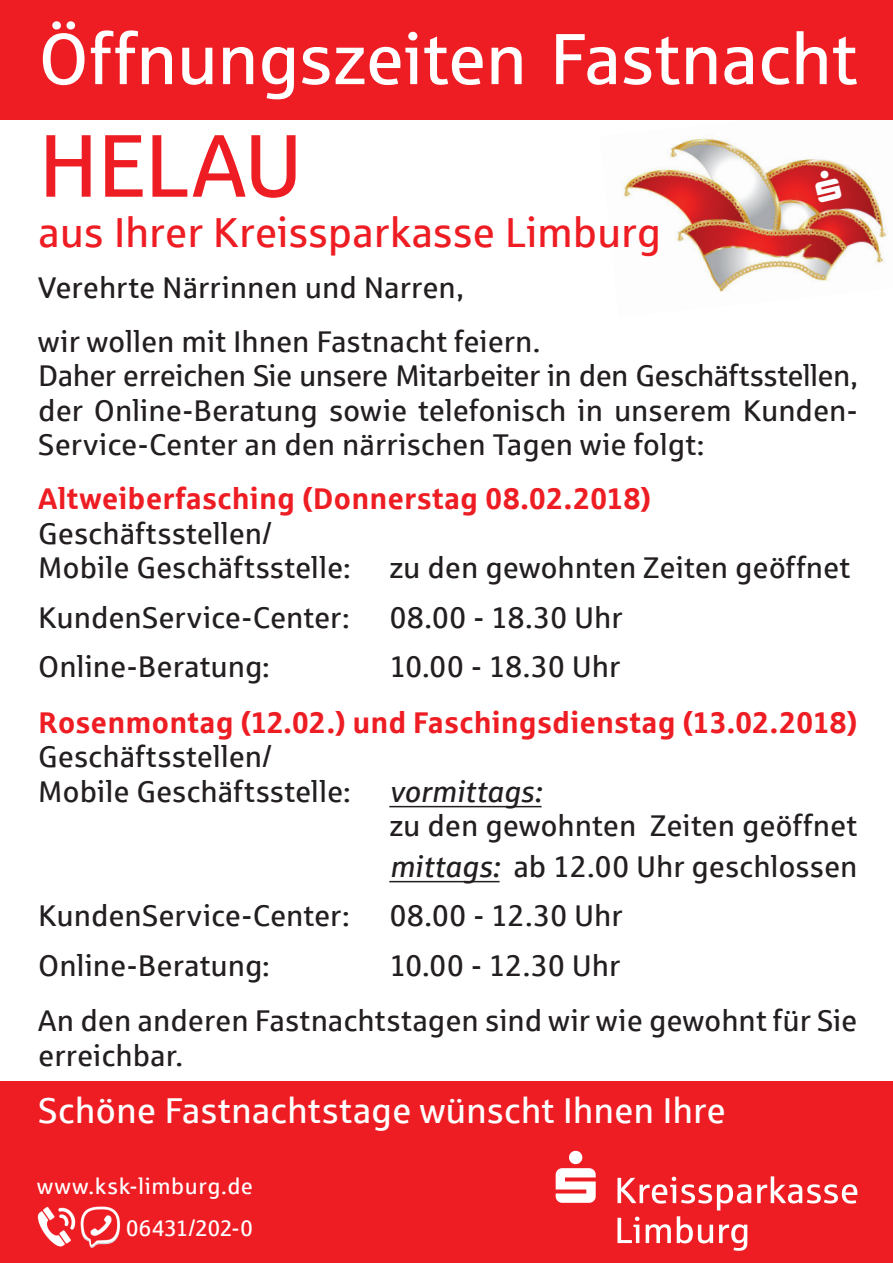
<style>
.page{position:relative;width:893px;height:1263px;background:#fff}
.page>*{position:absolute;margin:0;border:0;box-sizing:border-box;transform-origin:0 0}
.t1{font:88.5px "Sparkasse Rg";letter-spacing:-.02em;color:#ee1d23}
.t2{font:72px "Sparkasse Rg";letter-spacing:-.01em;color:#fff}
.t3{font:42px "Sparkasse Rg";letter-spacing:-.005em;color:#ee1d23}
.t4{font:36px "Sparkasse Rg";letter-spacing:-.005em;color:#fff}
.t5{font:30px/34.5px "Sparkasse Rg";color:#231f20}
.t6{font:700 30px "Sparkasse Rg";color:#ee1d23}
.t7{font:italic 30px "Sparkasse Rg";letter-spacing:-.005em;color:#231f20}
.t8{font:22.5px/41.7px "Sparkasse Rg";letter-spacing:.02em;color:#fff;text-align:right}
.s1{font-style:italic}
</style>
<div class="page">
<img style="left:600px;top:119px;width:293px;height:173px">
<hr style="left:389px;top:806px;width:152px;height:1px;background:#231f20">
<hr style="left:389px;top:881px;width:111px;height:1px;background:#231f20">
<div style="left:0;top:1081px;width:893px;height:182px;background:#ee1d23"></div>
<svg style="left:556px;top:1151px;width:40px;height:52px"></svg>
<svg style="left:617px;top:1177px;width:134px;height:33px"></svg>
<svg style="left:757px;top:1176px;width:100px;height:27px"></svg>
<svg style="left:617px;top:1216px;width:22px;height:27px"></svg>
<svg style="left:646px;top:1224px;width:25px;height:19px"></svg>
<svg style="left:677px;top:1216px;width:36px;height:27px"></svg>
<svg style="left:719px;top:1224px;width:28px;height:27px"></svg>
<img style="left:37px;top:1206px;width:39px;height:41px">
<img style="left:80px;top:1206px;width:40px;height:42px">
<div style="left:0;top:0;width:893px;height:119px;background:#ee1d23"></div>
<svg style="left:812px;top:168px;width:30px;height:35px"></svg>
<h2 class="t2" style="left:38px;top:15px;width:821px">Öffnungszeiten Fastnacht</h2>
<h1 class="t1" style="left:38px;top:112px;width:266px">HELAU</h1>
<h3 class="t3" style="left:38px;top:207px;width:624px">aus Ihrer Kreissparkasse Limburg</h3>
<p class="t5" style="left:38px;top:259px;width:504px;line-height:54px">Verehrte Närrinnen und Narren,<br>wir wollen mit Ihnen Fastnacht feiern.</p>
<p class="t5" style="left:38px;top:358px;width:821px;text-align:justify">Daher erreichen Sie unsere Mitarbeiter in den Geschäftsstellen, der Online-Beratung sowie telefonisch in unserem Kunden-Service-Center an den närrischen Tagen wie folgt:</p>
<p class="t6" style="left:38px;top:480px;width:615px">Altweiberfasching (Donnerstag 08.02.2018)</p>
<p class="t5" style="left:38px;top:515px;width:314px">Geschäftsstellen/<br>Mobile Geschäftsstelle:</p>
<p class="t5" style="left:389px;top:550px;width:462px">zu den gewohnten Zeiten geöffnet</p>
<p class="t5" style="left:38px;top:599px;width:313px">KundenService-Center:</p>
<p class="t5" style="left:389px;top:599px;width:235px">08.00 - 18.30 Uhr</p>
<p class="t5" style="left:38px;top:649px;width:233px">Online-Beratung:</p>
<p class="t5" style="left:389px;top:649px;width:232px">10.00 - 18.30 Uhr</p>
<p class="t6" style="left:38px;top:703px;width:821px">Rosenmontag (12.02.) und Faschingsdienstag (13.02.2018)</p>
<p class="t5" style="left:38px;top:739px;width:314px">Geschäftsstellen/<br>Mobile Geschäftsstelle:</p>
<p class="t7" style="left:389px;top:773px;width:154px">vormittags:</p>
<p class="t5" style="left:389px;top:805px;width:470px;line-height:40.5px">zu den gewohnten Zeiten geöffnet <span class="s1">mittags:</span> ab 12.00 Uhr geschlossen</p>
<p class="t5" style="left:38px;top:898px;width:313px">KundenService-Center:</p>
<p class="t5" style="left:389px;top:898px;width:235px">08.00 - 12.30 Uhr</p>
<p class="t5" style="left:38px;top:947px;width:233px">Online-Beratung:</p>
<p class="t5" style="left:38px;top:937px;width:821px;line-height:55.5px;text-indent:351px">10.00 - 12.30 Uhr<br>An den anderen Fastnachtstagen sind wir wie gewohnt für Sie</p>
<p class="t5" style="left:38px;top:1037px;width:146px">erreichbar.</p>
<p class="t4" style="left:38px;top:1088px;width:689px">Schöne Fastnachtstage wünscht Ihnen Ihre</p>
<p class="t8" style="left:37px;top:1165px;width:217px">www.ksk-limburg.de<br>06431/202-0</p>
</div>
